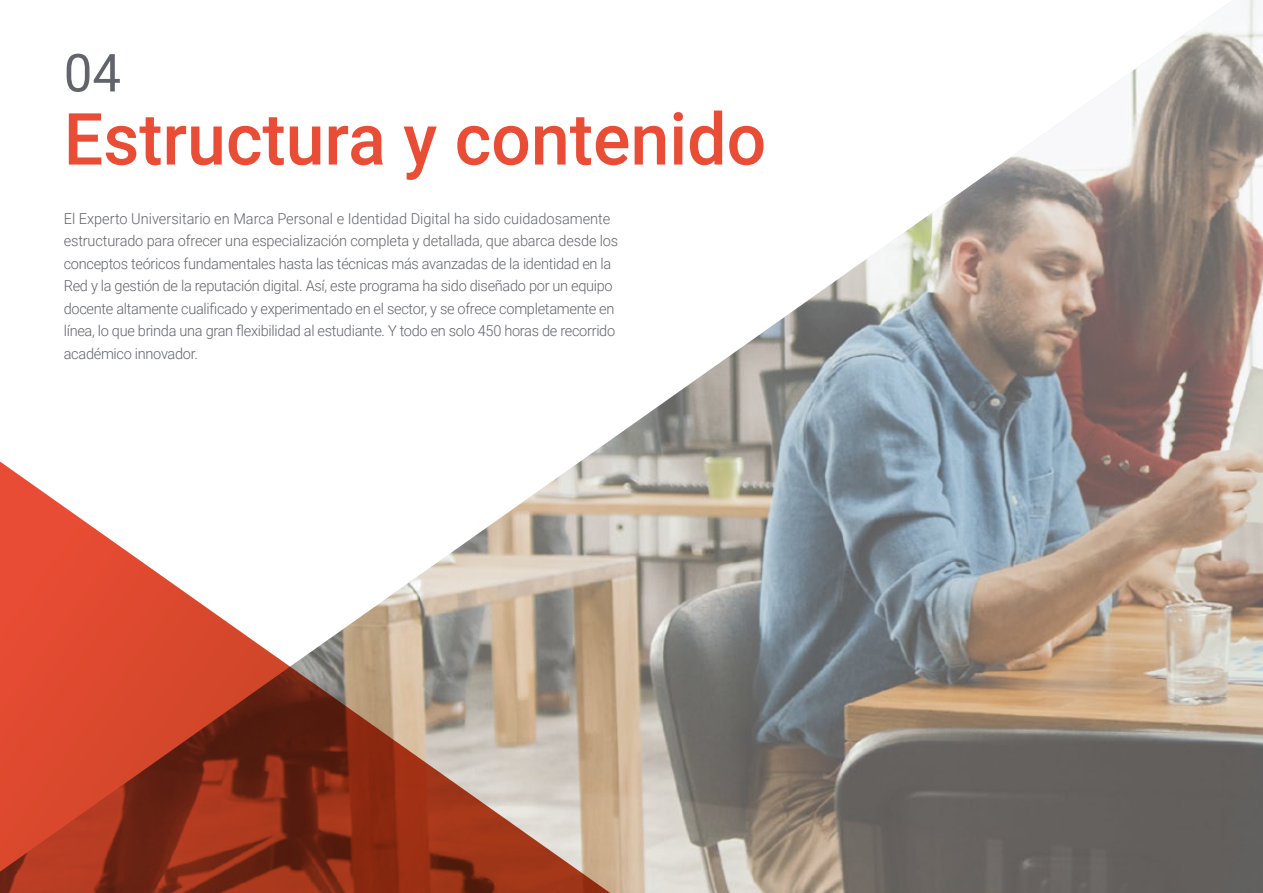
<style>
.page{position:relative;width:1263px;height:893px;background:#fff}
.page>*{position:absolute;margin:0;border:0;box-sizing:border-box;transform-origin:0 0}
.t1{font:500 72px "Roboto";color:#e94d35}
.t2{font:52.5px "Roboto";color:#61646a}
.t3{font:300 15px/22.5px "Roboto";letter-spacing:-.02em;color:#61646a}
</style>
<div class="page">
<img style="left:602px;top:0;width:661px;height:893px">
<svg style="left:0;top:446px;width:640px;height:447px"></svg>
<h2 class="t2" style="left:64px;top:36px;width:59px">04</h2>
<h1 class="t1" style="left:64px;top:89px;width:704px">Estructura y contenido</h1>
<p class="t3" style="left:64px;top:207px;width:556px">El Experto Universitario en Marca Personal e Identidad Digital ha sido cuidadosamente estructurado para ofrecer una especialización completa y detallada, que abarca desde los conceptos teóricos fundamentales hasta las técnicas más avanzadas de la identidad en la Red y la gestión de la reputación digital. Así, este programa ha sido diseñado por un equipo docente altamente cualificado y experimentado en el sector, y se ofrece completamente en línea, lo que brinda una gran flexibilidad al estudiante. Y todo en solo 450 horas de recorrido académico innovador.</p>
</div>
